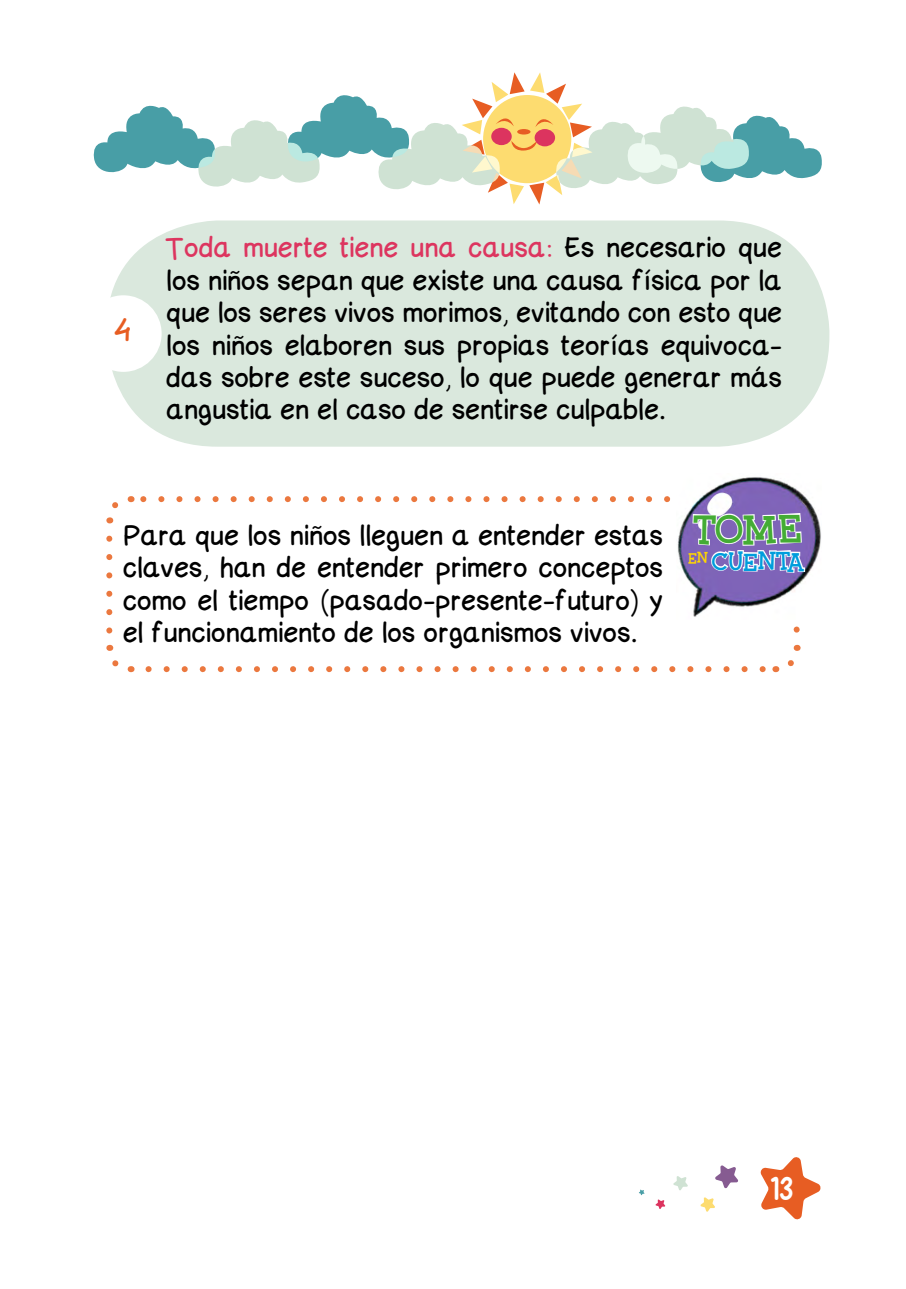
<style>
.page{position:relative;width:906px;height:1289px;background:#fff}
.page>*{position:absolute;margin:0;border:0;box-sizing:border-box;transform-origin:0 0}
.t1{font:36px "Twiddlestix";color:#44ac34}
.t2{font:33px "Jelly Anika";color:#fff}
.t3{font:30px "Comic Neue Sans ID";color:#e75d22}
.t4{font:27px/32.4px "Comic Neue Sans ID";color:#000;text-align:justify}
.t5{font:22.5px "Twiddlestix";color:#009ddc}
.t6{font:13.65px "Twiddlestix";color:#ffd700}
.s1{color:#dd355f}
</style>
<div class="page">
<svg style="left:94px;top:72px;width:728px;height:132px"></svg>
<svg style="left:715px;top:1165px;width:23px;height:23px"></svg>
<svg style="left:673px;top:1176px;width:15px;height:14px"></svg>
<svg style="left:700px;top:1197px;width:15px;height:14px"></svg>
<svg style="left:655px;top:1199px;width:10px;height:9px"></svg>
<svg style="left:639px;top:1189px;width:5px;height:6px"></svg>
<svg style="left:760px;top:1157px;width:60px;height:62px"></svg>
<div style="left:106px;top:220px;width:723px;height:226px;background:#dae8dd;border-radius:111px"></div>
<div style="left:85px;top:295px;width:77px;height:77px;background:#fff;border-radius:50%"></div>
<svg style="left:106px;top:538px;width:6px;height:96px"></svg>
<svg style="left:148px;top:666px;width:618px;height:6px"></svg>
<svg style="left:106px;top:502px;width:13px;height:21px"></svg>
<svg style="left:107px;top:645px;width:25px;height:28px"></svg>
<svg style="left:787px;top:645px;width:14px;height:22px"></svg>
<img style="left:706px;top:477px;width:115px;height:100px">
<svg style="left:814px;top:477px;width:3px;height:11px"></svg>
<svg style="left:140px;top:493px;width:666px;height:136px"></svg>
<p class="t3" style="left:115px;top:312px;width:19px">4</p>
<p class="t4" style="left:167px;top:232px;width:617px"><span class="s1">Toda muerte tiene una causa:</span> Es necesario que los niños sepan que existe una causa física por la que los seres vivos morimos, evitando con esto que los niños elaboren sus propias teorías equivoca&shy;das sobre este suceso, lo que puede generar más angustia en el caso de sentirse culpable.</p>
<p class="t4" style="left:123px;top:519px;width:542px">Para que los niños lleguen a entender estas claves, han de entender primero conceptos como el tiempo (pasado-presente-futuro) y el funcionamiento de los organismos vivos.</p>
<h1 class="t1" style="left:693px;top:503px;width:110px">TOME</h1>
<p class="t5" style="left:712px;top:544px;width:94px">CUENTA</p>
<p class="t6" style="left:688px;top:548px;width:21px">EN</p>
<p class="t2" style="left:771px;top:1175px;width:25px">13</p>
</div>
